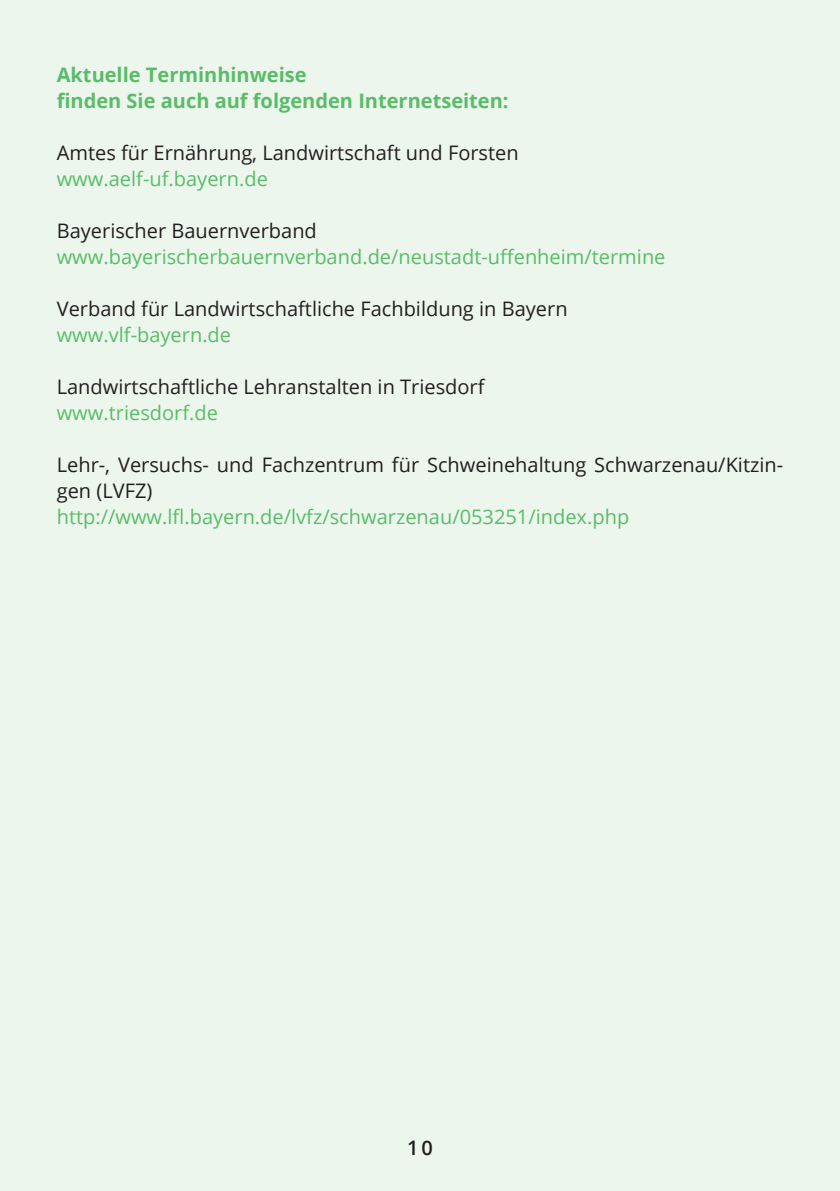
<style>
.page{position:relative;width:840px;height:1191px;background:#fff}
.page>*{position:absolute;margin:0;border:0;box-sizing:border-box;transform-origin:0 0}
.t1{font:20px/26px "Open Sans";color:#231f20}
.t2{font:20px "Open Sans";color:#59bc68}
.t3{font:700 20px/26px "Open Sans";color:#59bc68}
.t4{font:600 20px "Open Sans";color:#231f20}
</style>
<div class="page">
<div style="left:0;top:0;width:839px;height:1191px;background:#ecf6ed"></div>
<p class="t3" style="left:57px;top:61px;width:453px">Aktuelle Terminhinweise<br>finden Sie auch auf folgenden Internetseiten:</p>
<p class="t1" style="left:57px;top:139px;width:463px">Amtes für Ernährung, Landwirtschaft und Forsten</p>
<p class="t2" style="left:57px;top:165px;width:212px">www.aelf-uf.bayern.de</p>
<p class="t1" style="left:57px;top:217px;width:261px">Bayerischer Bauernverband</p>
<p class="t2" style="left:57px;top:243px;width:610px">www.bayerischerbauernverband.de/neustadt-uffenheim/termine</p>
<p class="t1" style="left:57px;top:295px;width:512px">Verband für Landwirtschaftliche Fachbildung in Bayern</p>
<p class="t2" style="left:57px;top:321px;width:176px">www.vlf-bayern.de</p>
<p class="t1" style="left:57px;top:373px;width:429px">Landwirtschaftliche Lehranstalten in Triesdorf</p>
<p class="t2" style="left:57px;top:399px;width:163px">www.triesdorf.de</p>
<p class="t1" style="left:57px;top:451px;width:727px">Lehr-, Versuchs- und Fachzentrum für Schweinehaltung Schwarzenau/Kitzin&shy;gen (LVFZ)</p>
<p class="t2" style="left:57px;top:503px;width:573px">http://www.lfl.bayern.de/lvfz/schwarzenau/053251/index.php</p>
<p class="t4" style="left:407px;top:1134px;width:27px">10</p>
</div>
